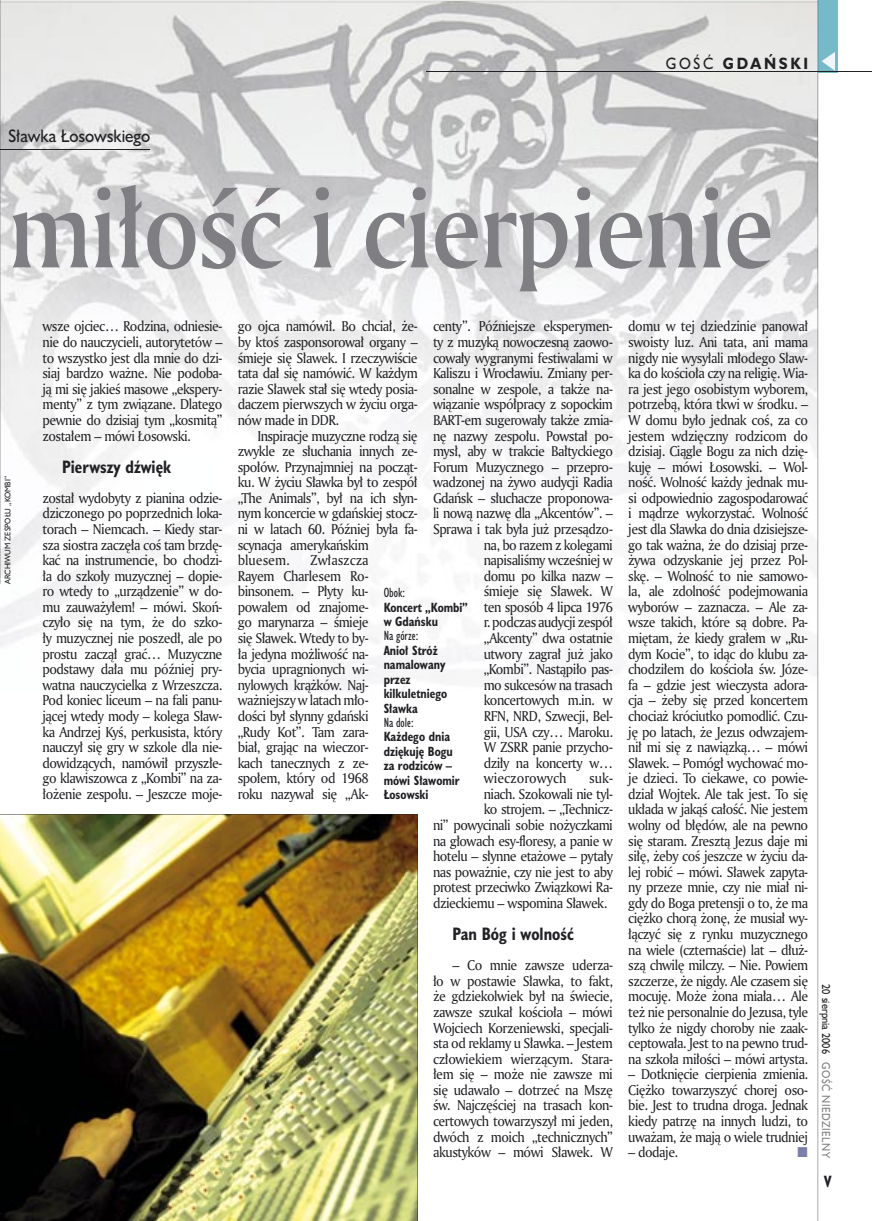
<style>
.page{position:relative;width:872px;height:1221px;background:#fff}
.page>*{position:absolute;margin:0;border:0;box-sizing:border-box;transform-origin:0 0}
.t1{font:106.5px "Amerigo Md PL";letter-spacing:-.02em;color:#7f7e83;scale:.9 1}
.t2{font:700 16.5px "Humanst 521 Cn PL";color:#212125;scale:.94 1}
.t3{font:16.5px "Humanst 521 PL";color:#212125;scale:.94 1}
.t4{font:700 15px "Humanst 521 PL";letter-spacing:.2em;color:#212125;scale:.9 1}
.t5{font:700 15px "Humanst 521 Cn PL";color:#212125;scale:.94 1}
.t6{font:13.8px/15.6px "Amerigo PL";letter-spacing:-.04em;color:#212125;text-align:justify;scale:.94 1}
.t7{font:13.8px "Amerigo PL";color:#212125;scale:.94 1}
.t8{font:700 12.3px/14.4px "Humanst 521 Cn PL";color:#212125;scale:.94 1}
.t9{font:12.3px "Humanst 521 Cn PL";color:#212125;scale:.94 1}
.t10{font:10.5px "Humanst 521 PL";letter-spacing:.05em;color:#7f7e83;scale:.9 1}
.t11{font:10.5px "Humanst 521 PL";color:#212125;scale:.9 1}
.t12{font:7.5px "Humanst 521 PL";color:#212125;scale:.94 1}
.s1{font-weight:400}
</style>
<div class="page">
<div style="left:818px;top:0;width:19px;height:72px;background:#76baca"></div>
<hr style="left:817px;top:0;width:1px;height:1220px;background:#212125">
<svg style="left:0;top:0;width:835px;height:584px"></svg>
<img style="left:0;top:814px;width:418px;height:406px">
<hr style="left:0;top:149px;width:150px;height:1px;background:#212125">
<hr style="left:425px;top:72px;width:447px;height:1px;background:#212125">
<p class="t4" style="left:666px;top:53px;width:160px"><span class="s1">GOŚĆ</span> GDAŃSKI</p>
<p class="t3" style="left:8px;top:125px;width:152px">Sławka Łosowskiego</p>
<h1 class="t1" style="left:8px;top:157px;width:852px">miłość i cierpienie</h1>
<p class="t12" style="left:2px;top:584px;width:117px;rotate:-90deg">ARCHIWUM ZESPOŁU „KOMBI”</p>
<p class="t6" style="left:43px;top:318px;width:193px">wsze ojciec… Rodzina, odniesie&shy;nie do nauczycieli, autorytetów – to wszystko jest dla mnie do dzi&shy;siaj bardzo ważne. Nie podoba&shy;ją mi się jakieś masowe „ekspery&shy;menty” z tym związane. Dlatego pewnie do dzisiaj tym „kosmitą” zostałem – mówi Łosowski.</p>
<p class="t2" style="left:62px;top:455px;width:117px">Pierwszy dźwięk</p>
<p class="t6" style="left:43px;top:489px;width:193px">został wydobyty z pianina odzie&shy;dziczonego po poprzednich loka&shy;torach – Niemcach. – Kiedy star&shy;sza siostra zaczęła coś tam brzdę&shy;kać na instrumencie, bo chodzi&shy;ła do szkoły muzycznej – dopie&shy;ro wtedy to „urządzenie” w do&shy;mu zauważyłem! – mówi. Skoń&shy;czyło się na tym, że do szko&shy;ły muzycznej nie poszedł, ale po prostu zaczął grać… Muzyczne podstawy dała mu później pry&shy;watna nauczycielka z Wrzeszcza.<br>Pod koniec liceum – na fali panu&shy;jącej wtedy mody – kolega Sław&shy;ka Andrzej Kyś, perkusista, który nauczył się gry w szkole dla nie&shy;dowidzących, namówił przyszłe&shy;go klawiszowca z „Kombi” na za&shy;łożenie zespołu. – Jeszcze moje-</p>
<p class="t6" style="left:238px;top:318px;width:193px">go ojca namówił. Bo chciał, że&shy;by ktoś zasponsorował organy – śmieje się Sławek. I rzeczywiście tata dał się namówić. W każdym razie Sławek stał się wtedy posia&shy;daczem pierwszych w życiu orga&shy;nów made in DDR.</p>
<p class="t6" style="left:238px;top:427px;width:193px;text-align:left;text-indent:20px">Inspiracje muzyczne rodzą się zwykle ze słuchania innych ze&shy;społów. Przynajmniej na począt&shy;ku. W życiu Sławka był to zespół „The Animals”, był na ich słyn&shy;nym koncercie w gdańskiej stocz&shy;ni w latach 60. Później była fa&shy;scynacja amerykańskim bluesem.</p>
<p class="t6" style="left:433px;top:318px;width:193px">centy”. Późniejsze eksperymen-</p>
<p class="t6" style="left:433px;top:334px;width:193px">ty z muzyką nowoczesną zaowo-</p>
<p class="t6" style="left:433px;top:349px;width:193px">cowały wygranymi festiwalami w</p>
<p class="t6" style="left:433px;top:365px;width:193px">Kaliszu i Wrocławiu. Zmiany per-</p>
<p class="t6" style="left:433px;top:380px;width:193px">sonalne w zespole, a także na-</p>
<p class="t6" style="left:433px;top:396px;width:193px">wiązanie współpracy z sopockim</p>
<p class="t6" style="left:433px;top:412px;width:193px">BART-em sugerowały także zmia-</p>
<p class="t6" style="left:433px;top:427px;width:193px">nę nazwy zespołu. Powstał po-</p>
<p class="t6" style="left:433px;top:443px;width:193px">mysł, aby w trakcie Bałtyckiego</p>
<p class="t6" style="left:433px;top:458px;width:193px">Forum Muzycznego – przepro-</p>
<p class="t6" style="left:433px;top:474px;width:193px">wadzonej na żywo audycji Radia</p>
<p class="t6" style="left:433px;top:489px;width:193px">Gdańsk – słuchacze proponowa-</p>
<p class="t6" style="left:433px;top:505px;width:193px">li nową nazwę dla „Akcentów”. –</p>
<p class="t6" style="left:433px;top:521px;width:193px">Sprawa i tak była już przesądzo-</p>
<p class="t6" style="left:484px;top:536px;width:139px">na, bo razem z kolegami</p>
<p class="t6" style="left:484px;top:552px;width:139px">napisaliśmy wcześniej w</p>
<p class="t6" style="left:484px;top:567px;width:139px">domu po kilka nazw –</p>
<p class="t6" style="left:484px;top:583px;width:139px">śmieje się Sławek. W</p>
<p class="t6" style="left:484px;top:598px;width:139px">ten sposób 4 lipca 1976</p>
<p class="t6" style="left:484px;top:614px;width:139px">r. podczas audycji zespół</p>
<p class="t6" style="left:484px;top:630px;width:139px">„Akcenty” dwa ostatnie</p>
<p class="t6" style="left:484px;top:645px;width:139px">utwory zagrał już jako</p>
<p class="t6" style="left:484px;top:661px;width:139px">„Kombi”. Nastąpiło pas-</p>
<p class="t6" style="left:484px;top:676px;width:139px">mo sukcesów na trasach</p>
<p class="t6" style="left:484px;top:692px;width:139px">koncertowych m.in. w</p>
<p class="t6" style="left:484px;top:707px;width:139px">RFN, NRD, Szwecji, Bel-</p>
<p class="t6" style="left:484px;top:723px;width:139px">gii, USA czy… Maroku.</p>
<p class="t6" style="left:484px;top:739px;width:139px">W ZSRR panie przycho-</p>
<p class="t6" style="left:484px;top:754px;width:139px">dziły na koncerty w…</p>
<p class="t7" style="left:484px;top:769px;width:89px">wieczorowych</p>
<p class="t6" style="left:589px;top:770px;width:27px">suk-</p>
<p class="t6" style="left:484px;top:785px;width:139px">niach. Szokowali nie tyl-</p>
<p class="t6" style="left:484px;top:801px;width:139px">ko strojem. – „Technicz-</p>
<p class="t6" style="left:433px;top:816px;width:193px">ni” powycinali sobie nożyczkami</p>
<p class="t6" style="left:433px;top:832px;width:193px">na głowach esy-floresy, a panie w</p>
<p class="t6" style="left:433px;top:848px;width:193px">hotelu – słynne etażowe – pytały</p>
<p class="t6" style="left:433px;top:863px;width:193px">nas poważnie, czy nie jest to aby</p>
<p class="t6" style="left:433px;top:879px;width:193px">protest przeciwko Związkowi Ra-</p>
<p class="t6" style="left:433px;top:894px;width:187px">dzieckiemu – wspomina Sławek.</p>
<p class="t2" style="left:452px;top:922px;width:131px">Pan Bóg i wolność</p>
<p class="t6" style="left:433px;top:957px;width:193px;text-indent:20px">– Co mnie zawsze uderza&shy;ło w postawie Sławka, to fakt, że gdziekolwiek był na świecie, zawsze szukał kościoła – mówi Wojciech Korzeniewski, specjali&shy;sta od reklamy u Sławka. – Jestem człowiekiem wierzącym. Stara&shy;łem się – może nie zawsze mi się udawało – dotrzeć na Mszę św. Najczęściej na trasach kon&shy;certowych towarzyszył mi jeden, dwóch z moich „technicznych” akustyków – mówi Sławek. W</p>
<p class="t6" style="left:238px;top:552px;width:141px;text-indent:72px">Zwłaszcza Rayem Charlesem Ro&shy;binsonem. – Płyty ku&shy;powałem od znajome&shy;go marynarza – śmieje się Sławek. Wtedy to by&shy;ła jedyna możliwość na&shy;bycia upragnionych wi&shy;nylowych krążków. Naj&shy;ważniejszy w latach mło&shy;dości był słynny gdański „Rudy Kot”. Tam zara&shy;biał, grając na wieczor&shy;kach tanecznych z ze&shy;społem, który od 1968 roku nazywał się „Ak-</p>
<p class="t9" style="left:384px;top:585px;width:24px">Obok:</p>
<p class="t8" style="left:384px;top:599px;width:91px">Koncert „Kombi” w Gdańsku</p>
<p class="t9" style="left:384px;top:628px;width:38px">Na górze:</p>
<p class="t8" style="left:384px;top:642px;width:69px">Anioł Stróż namalowany przez kilkuletniego<br>Sławka</p>
<p class="t9" style="left:384px;top:714px;width:33px">Na dole:</p>
<p class="t8" style="left:384px;top:729px;width:82px">Każdego dnia dziękuję Bogu za rodziców – mówi Sławomir<br>Łosowski</p>
<p class="t6" style="left:628px;top:318px;width:193px">domu w tej dziedzinie panował swoisty luz. Ani tata, ani mama nigdy nie wysyłali młodego Sław&shy;ka do kościoła czy na religię. Wia&shy;ra jest jego osobistym wyborem, potrzebą, która tkwi w środku. – W domu było jednak coś, za co jestem wdzięczny rodzicom do dzisiaj. Ciągle Bogu za nich dzię&shy;kuję – mówi Łosowski. – Wol&shy;ność. Wolność każdy jednak mu&shy;si odpowiednio zagospodarować i mądrze wykorzystać. Wolność jest dla Sławka do dnia dzisiejsze&shy;go tak ważna, że do dzisiaj prze&shy;żywa odzyskanie jej przez Pol&shy;skę. – Wolność to nie samowo&shy;la, ale zdolność podejmowania wyborów – zaznacza. – Ale za&shy;wsze takich, które są dobre. Pa&shy;miętam, że kiedy grałem w „Ru&shy;dym Kocie”, to idąc do klubu za&shy;chodziłem do kościoła św. Józe&shy;fa – gdzie jest wieczysta adora&shy;cja – żeby się przed koncertem chociaż króciutko pomodlić. Czu&shy;ję po latach, że Jezus odwzajem&shy;nił mi się z nawiązką… – mówi Sławek. – Pomógł wychować mo&shy;je dzieci. To ciekawe, co powie&shy;dział Wojtek. Ale tak jest. To się układa w jakąś całość. Nie jestem wolny od błędów, ale na pewno się staram. Zresztą Jezus daje mi siłę, żeby coś jeszcze w życiu da&shy;lej robić – mówi. Sławek zapyta&shy;ny przeze mnie, czy nie miał ni&shy;gdy do Boga pretensji o to, że ma ciężko chorą żonę, że musiał wy&shy;łączyć się z rynku muzycznego na wiele (czternaście) lat – dłuż&shy;szą chwilę milczy. – Nie. Powiem szczerze, że nigdy. Ale czasem się mocuję. Może żona miała… Ale też nie personalnie do Jezusa, tyle tylko że nigdy choroby nie zaak&shy;ceptowała. Jest to na pewno trud&shy;na szkoła miłości – mówi artysta.</p>
<p class="t6" style="left:628px;top:1066px;width:193px">– Dotknięcie cierpienia zmienia.<br>Ciężko towarzyszyć chorej oso&shy;bie. Jest to trudna droga. Jednak kiedy patrzę na innych ludzi, to uważam, że mają o wiele trudniej</p>
<p class="t6" style="left:628px;top:1143px;width:55px">– dodaje.</p>
<p class="t11" style="left:833px;top:984px;width:79px;rotate:90deg">20 sierpnia 2006</p>
<p class="t10" style="left:833px;top:1062px;width:108px;rotate:90deg">GOŚĆ NIEDZIELNY</p>
<p class="t5" style="left:824px;top:1171px;width:9px">V</p>
</div>
